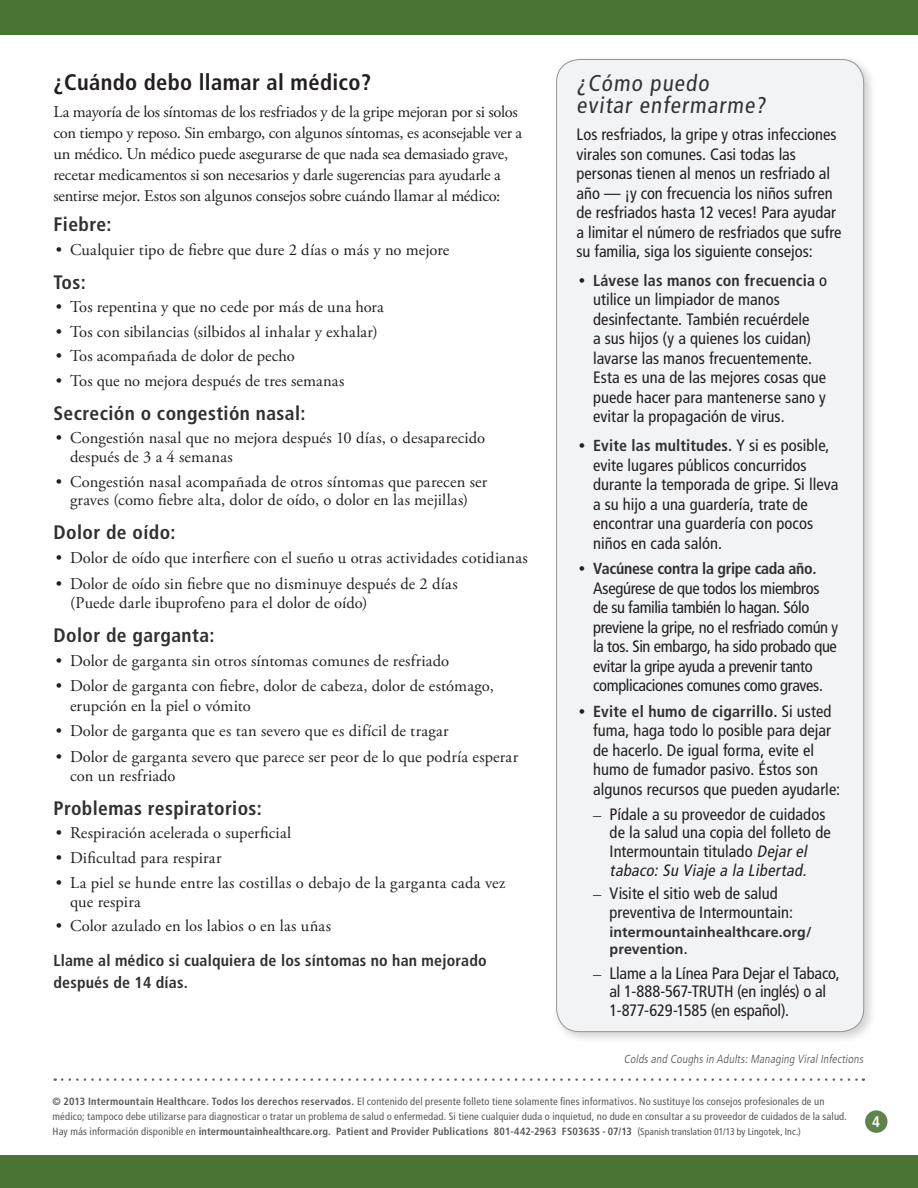
<style>
.page{position:relative;width:918px;height:1188px;background:#fff}
.page>*{position:absolute;margin:0;border:0;box-sizing:border-box;transform-origin:0 0}
.Level_1{font:condensed 22.8px/22.5px "Frutiger LT Std";color:#333233}
.Level_1-2{font:700 condensed 22.5px "Frutiger LT Std";letter-spacing:.015em;color:#231f20}
.Level_2{font:700 condensed 19.5px "Frutiger LT Std";letter-spacing:.02em;color:#312f30}
.Main{font:16.5px/21px "Adobe Garamond Pro";color:#231f20}
.Main-2{font:condensed 16.5px/19.5px "Frutiger LT Std";color:#231f20}
.Main-3{font:condensed 16.5px/19.5px "Frutiger LT Std";letter-spacing:-.02em;color:#231f20}
.Main-4{font:700 condensed 15.9px/22.5px "Frutiger LT Std";letter-spacing:.01em;color:#312f30}
.Main-5{font:700 condensed 15.9px "Frutiger LT Std";letter-spacing:-.02em;color:#312f30}
.t1{font:700 condensed 15.45px "Frutiger LT Std";color:#fff}
.t2{font:700 14.25px/17.2px "Frutiger LT Std";letter-spacing:.005em;color:#312f30}
.List_intro_-_extra_s{font:italic 300 condensed 11.7px "Frutiger LT Std";color:#4b4c4d}
.t3{font:condensed 10.5px/15px "Frutiger LT Std";letter-spacing:.015em;color:#57585a}
.s1{font-family:"Adobe Garamond Pro";font-weight:400;font-stretch:normal;font-size:16.5px;color:#231f20}
.s2{font-weight:400;font-size:16.5px;color:#231f20}
.s3{font-family:"Adobe Garamond Pro";font-stretch:normal}
.s4{font-style:italic}
.s5{font-weight:400;font-stretch:condensed;font-size:16.5px;color:#231f20}
.s6{font-weight:700}
.s7{font-weight:700;font-size:10.35px}
.s8{font-weight:700;font-size:10.2px}
.s9{font-size:9.75px}
</style>
<div class="page">
<div style="left:0;top:1155px;width:918px;height:33px;background:#497434"></div>
<div style="left:865px;top:1110px;width:23px;height:23px;background:#5e844b;border-radius:50%"></div>
<div style="left:0;top:0;width:918px;height:34px;background:#497434"></div>
<svg style="left:62px;top:1078px;width:802px;height:3px"></svg>
<div style="left:552px;top:55px;width:325px;height:990px;background:#231f20;opacity:.2"></div>
<div style="left:557px;top:59px;width:307px;height:973px;background:#f2f3f4;border-radius:23px"></div>
<p class="Level_1-2" style="left:54px;top:69px;width:319px">¿Cuándo debo llamar al médico?</p>
<p class="Main" style="left:54px;top:102px;width:470px">La mayoría de los síntomas de los resfriados y de la gripe mejoran por si solos con tiempo y reposo. Sin embargo, con algunos síntomas, es aconsejable ver a un médico. Un médico puede asegurarse de que nada sea demasiado grave, recetar medicamentos si son necesarios y darle sugerencias para ayudarle a sentirse mejor. Estos son algunos consejos sobre cuándo llamar al médico:</p>
<p class="Level_2" style="left:54px;top:212px;width:60px">Fiebre:</p>
<p class="Main" style="left:56px;top:240px;width:395px">• Cualquier tipo de fiebre que dure 2 días o más y no mejore</p>
<p class="Level_2" style="left:54px;top:270px;width:34px">Tos:</p>
<p class="Main" style="left:56px;top:297px;width:330px">• Tos repentina y que no cede por más de una hora</p>
<p class="Main" style="left:56px;top:321px;width:323px">• Tos con sibilancias (silbidos al inhalar y exhalar)</p>
<p class="Main" style="left:56px;top:346px;width:241px">• Tos acompañada de dolor de pecho</p>
<p class="Main" style="left:56px;top:371px;width:290px">• Tos que no mejora después de tres semanas</p>
<p class="Level_2" style="left:54px;top:401px;width:254px">Secreción o congestión nasal:</p>
<p class="Main" style="left:70px;top:429px;width:417px;line-height:18.8px;text-indent:-14px">• Congestión nasal que no mejora después 10 días, o desaparecido después de 3 a 4 semanas</p>
<p class="Main" style="left:56px;top:473px;width:433px;line-height:18.8px;text-align:center">• Congestión nasal acompañada de otros síntomas que parecen ser graves (como fiebre alta, dolor de oído, o dolor en las mejillas)</p>
<p class="Level_2" style="left:54px;top:521px;width:124px">Dolor de oído:</p>
<p class="Main" style="left:56px;top:548px;width:474px">• Dolor de oído que interfiere con el sueño u otras actividades cotidianas</p>
<p class="Main" style="left:70px;top:574px;width:389px;line-height:19.5px;text-indent:-14px">• Dolor de oído sin fiebre que no disminuye después de 2 días (Puede darle ibuprofeno para el dolor de oído)</p>
<p class="Level_2" style="left:54px;top:623px;width:163px">Dolor de garganta:</p>
<p class="Main" style="left:56px;top:651px;width:395px">• Dolor de garganta sin otros síntomas comunes de resfriado</p>
<p class="Main" style="left:70px;top:677px;width:425px;line-height:19.5px;text-indent:-14px">• Dolor de garganta con fiebre, dolor de cabeza, dolor de estómago, erupción en la piel o vómito</p>
<p class="Main" style="left:56px;top:721px;width:395px">• Dolor de garganta que es tan severo que es difícil de tragar</p>
<p class="Main" style="left:70px;top:747px;width:450px;line-height:19.5px;text-indent:-14px">• Dolor de garganta severo que parece ser peor de lo que podría esperar con un resfriado</p>
<p class="Level_2" style="left:54px;top:797px;width:210px">Problemas respiratorios:</p>
<p class="Main" style="left:56px;top:823px;width:237px">• Respiración acelerada o superficial</p>
<p class="Main" style="left:56px;top:848px;width:167px">• Dificultad para respirar</p>
<p class="Main" style="left:70px;top:874px;width:437px;line-height:18.8px;text-indent:-14px">• La piel se hunde entre las costillas o debajo de la garganta cada vez que respira</p>
<p class="Main" style="left:56px;top:916px;width:277px">• Color azulado en los labios o en las uñas</p>
<p class="Main-4" style="left:54px;top:949px;width:435px">Llame al médico si cualquiera de los síntomas no han mejorado después de 14 días.</p>
<p class="Level_1" style="left:577px;top:72px;width:194px">¿Cómo puedo evitar enfermarme?</p>
<p class="Main-2" style="left:577px;top:125px;width:267px">Los resfriados, la gripe y otras infecciones virales son comunes. Casi todas las personas tienen al menos un resfriado al año — ¡y con frecuencia los niños sufren de resfriados hasta 12 veces! Para ayudar a limitar el número de resfriados que sufre su familia, siga los siguiente consejos:</p>
<p class="Main-4" style="left:579px;top:269px;width:250px"><span class="s1">•</span> Lávese las manos con frecuencia <span class="s2">o</span></p>
<p class="Main-2" style="left:593px;top:290px;width:235px">utilice un limpiador de manos desinfectante. También recuérdele<br>a sus hijos (y a quienes los cuidan) lavarse las manos frecuentemente.<br>Esta es una de las mejores cosas que puede hacer para mantenerse sano y evitar la propagación de virus.</p>
<p class="Main-4" style="left:579px;top:435px;width:252px"><span class="s1">•</span> Evite las multitudes. <span class="s2">Y si es posible,</span></p>
<p class="Main-2" style="left:593px;top:455px;width:247px">evite lugares públicos concurridos durante la temporada de gripe. Si lleva a su hijo a una guardería, trate de encontrar una guardería con pocos niños en cada salón.</p>
<p class="Main-5" style="left:579px;top:559px;width:239px"><span class="s1">•</span> Vacúnese contra la gripe cada año.</p>
<p class="Main-3" style="left:593px;top:578px;width:247px">Asegúrese de que todos los miembros de su familia también lo hagan. Sólo previene la gripe, no el resfriado común y la tos. Sin embargo, ha sido probado que evitar la gripe ayuda a prevenir tanto complicaciones comunes como graves.</p>
<p class="Main-4" style="left:579px;top:700px;width:254px"><span class="s1">•</span> Evite el humo de cigarrillo. <span class="s2">Si usted</span></p>
<p class="Main-2" style="left:593px;top:721px;width:249px">fuma, haga todo lo posible para dejar de hacerlo. De igual forma, evite el humo de fumador pasivo. Éstos son algunos recursos que pueden ayudarle:</p>
<p class="Main-2" style="left:610px;top:805px;width:223px;line-height:18.8px;text-indent:-16px"><span class="s3">–</span> Pídale a su proveedor de cuidados de la salud una copia del folleto de Intermountain titulado <span class="s4">Dejar el tabaco: Su Viaje a la Libertad.</span></p>
<p class="Main-2" style="left:610px;top:884px;width:185px;line-height:18.8px;text-indent:-16px"><span class="s3">–</span> Visite el sitio web de salud preventiva de Intermountain:</p>
<p class="t2" style="left:610px;top:923px;width:203px">intermountainhealthcare.org/ prevention<span class="s5">.</span></p>
<p class="Main-2" style="left:610px;top:964px;width:232px;line-height:18.8px;text-indent:-16px"><span class="s3">–</span> Llame a la Línea Para Dejar el Tabaco, al 1-888-567-TRUTH (en inglés) o al<br>1-877-629-1585 (en español).</p>
<p class="List_intro_-_extra_s" style="left:624px;top:1052px;width:243px">Colds and Coughs in Adults: Managing Viral Infections</p>
<p class="t3" style="left:52px;top:1094px;width:796px"><span class="s6">© 2013 Intermountain Healthcare. Todos los derechos reservados.</span> El contenido del presente folleto tiene solamente fines informativos. No sustituye los consejos profesionales de un médico; tampoco debe utilizarse para diagnosticar o tratar un problema de salud o enfermedad. Si tiene cualquier duda o inquietud, no dude en consultar a su proveedor de cuidados de la salud.<br>Hay más información disponible en <span class="s7">intermountainhealthcare.org</span><span class="s8">.</span> <span class="s6">Patient and Provider Publications 801-442-2963 FS0363S - 07/13</span> (<span class="s9">Spanish translation 01/13 by Lingotek, Inc.)</span></p>
<p class="t1" style="left:872px;top:1112px;width:10px">4</p>
</div>
